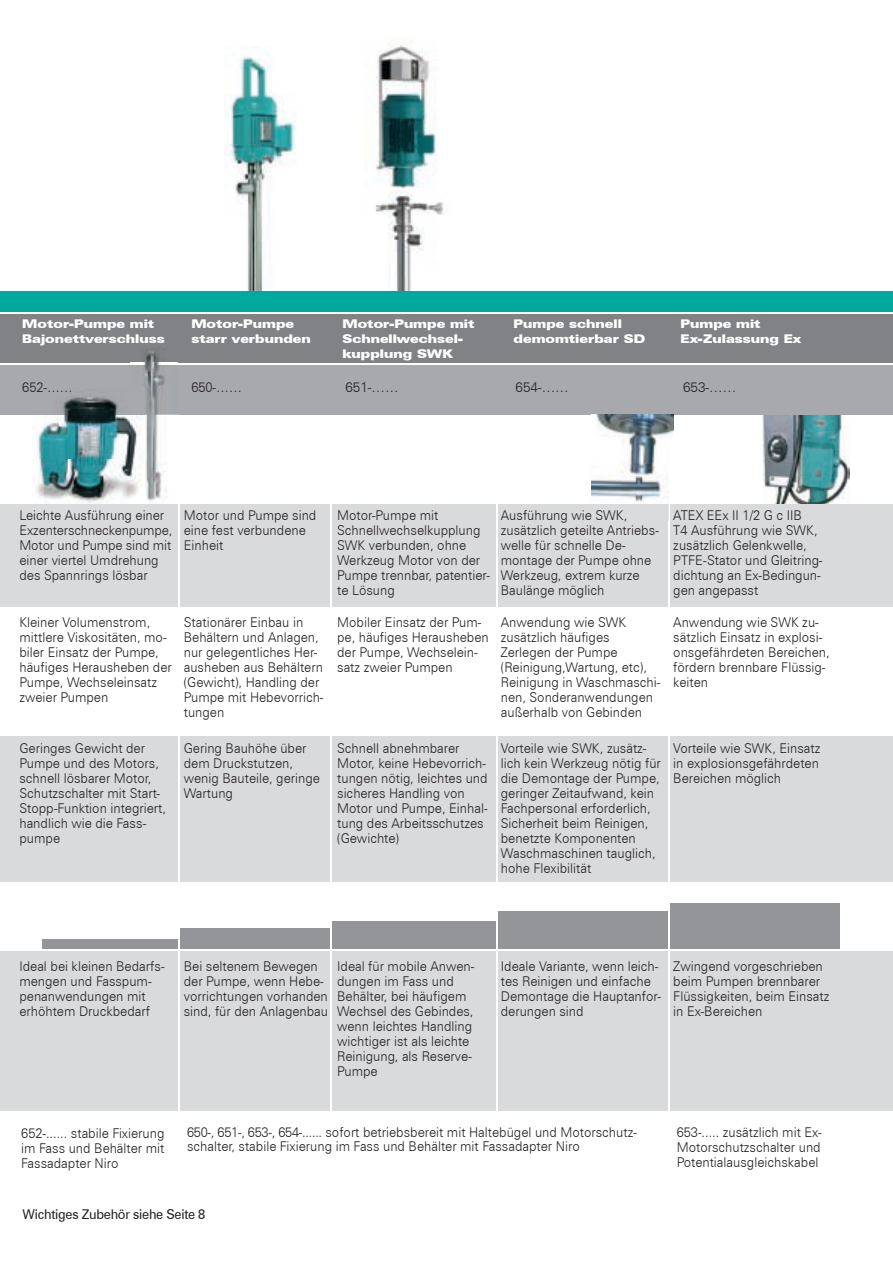
<style>
.page{position:relative;width:893px;height:1263px;background:#fff}
.page>*{position:absolute;margin:0;border:0;box-sizing:border-box;transform-origin:0 0}
.t1{font:300 13.5px/15px "Zurich BT";color:#231f20;scale:.95 1}
.t2{font:13.5px "Zurich BT";letter-spacing:-.02em;color:#231f20;scale:.95 1}
.t3{font:300 13.5px "Zurich BT";color:#231f20}
.t4{font:900 expanded 12px/15px "Zurich BT";color:#fff}
</style>
<div class="page">
<img style="left:763px;top:415px;width:87px;height:89px">
<img style="left:225px;top:46px;width:71px;height:245px">
<img style="left:375px;top:40px;width:69px;height:251px">
<div style="left:0;top:951px;width:893px;height:160px;background:#d9dadc"></div>
<div style="left:0;top:736px;width:893px;height:146px;background:#d9dadc"></div>
<div style="left:0;top:291px;width:893px;height:22px;background:#00a99d"></div>
<div style="left:0;top:504px;width:893px;height:103px;background:#d9dadc"></div>
<div style="left:43px;top:939px;width:136px;height:10px;background:#939598"></div>
<div style="left:179px;top:928px;width:152px;height:21px;background:#939598"></div>
<div style="left:332px;top:921px;width:164px;height:28px;background:#939598"></div>
<div style="left:497px;top:911px;width:172px;height:38px;background:#939598"></div>
<div style="left:670px;top:903px;width:169px;height:46px;background:#939598"></div>
<hr style="left:669px;top:314px;width:1px;height:869px;background:#fff">
<hr style="left:496px;top:314px;width:1px;height:924px;background:#fff">
<hr style="left:179px;top:423px;width:1px;height:840px;background:#fff">
<hr style="left:331px;top:314px;width:1px;height:938px;background:#fff">
<div style="left:0;top:364px;width:893px;height:51px;background:#a8a9ad"></div>
<img style="left:592px;top:415px;width:81px;height:106px">
<img style="left:33px;top:389px;width:98px;height:115px">
<div style="left:0;top:312px;width:893px;height:52px;background:#808285"></div>
<hr style="left:0;top:363px;width:893px;height:1px;background:#fff">
<img style="left:131px;top:351px;width:47px;height:151px">
<img style="left:131px;top:363px;width:47px;height:1px">
<hr style="left:0;top:312px;width:893px;height:1px;background:#fff">
<p class="t4" style="left:22px;top:316px;width:144px">Motor-Pumpe mit<br>Bajonettverschluss</p>
<p class="t1" style="left:22px;top:380px;width:55px">652-……</p>
<p class="t4" style="left:191px;top:316px;width:121px">Motor-Pumpe starr verbunden</p>
<p class="t4" style="left:513px;top:316px;width:133px">Pumpe schnell demomtierbar SD</p>
<p class="t4" style="left:342px;top:316px;width:134px">Motor-Pumpe mit<br>Schnellwechsel&shy;kupplung SWK</p>
<p class="t4" style="left:681px;top:316px;width:122px">Pumpe mit<br>Ex-Zulassung Ex</p>
<p class="t1" style="left:191px;top:380px;width:55px">650-……</p>
<p class="t3" style="left:345px;top:379px;width:55px">651-……</p>
<p class="t3" style="left:516px;top:379px;width:55px">654-……</p>
<p class="t3" style="left:683px;top:379px;width:55px">653-……</p>
<p class="t1" style="left:19px;top:508px;width:162px">Leichte Ausführung einer<br>Exzenterschneckenpumpe,<br>Motor und Pumpe sind mit einer viertel Umdrehung des Spannrings lösbar</p>
<p class="t1" style="left:184px;top:508px;width:141px">Motor und Pumpe sind eine fest verbundene<br>Einheit</p>
<p class="t1" style="left:337px;top:508px;width:162px">Motor-Pumpe mit<br>Schnellwechselkupplung<br>SWK verbunden, ohne<br>Werkzeug Motor von der<br>Pumpe trennbar, patentier&shy;te Lösung</p>
<p class="t1" style="left:501px;top:508px;width:168px">Ausführung wie SWK, zusätzlich geteilte Antriebs&shy;welle für schnelle De&shy;montage der Pumpe ohne<br>Werkzeug, extrem kurze<br>Baulänge möglich</p>
<p class="t1" style="left:673px;top:508px;width:159px">ATEX EEx II 1/2 G c IIB<br>T4 Ausführung wie SWK, zusätzlich Gelenkwelle,<br>PTFE-Stator und Gleitring&shy;dichtung an Ex-Bedingun&shy;gen angepasst</p>
<p class="t1" style="left:19px;top:615px;width:162px">Kleiner Volumenstrom, mittlere Viskositäten, mo&shy;biler Einsatz der Pumpe, häufiges Herausheben der<br>Pumpe, Wechseleinsatz zweier Pumpen</p>
<p class="t1" style="left:184px;top:615px;width:149px">Stationärer Einbau in<br>Behältern und Anlagen, nur gelegentliches Her&shy;ausheben aus Behältern (Gewicht), Handling der<br>Pumpe mit Hebevorrich&shy;tungen</p>
<p class="t1" style="left:337px;top:615px;width:161px">Mobiler Einsatz der Pum&shy;pe, häufiges Herausheben der Pumpe, Wechselein&shy;satz zweier Pumpen</p>
<p class="t1" style="left:501px;top:615px;width:169px">Anwendung wie SWK zusätzlich häufiges<br>Zerlegen der Pumpe (Reinigung,Wartung, etc),<br>Reinigung in Waschmaschi&shy;nen, Sonderanwendungen außerhalb von Gebinden</p>
<p class="t1" style="left:673px;top:615px;width:166px">Anwendung wie SWK zu&shy;sätzlich Einsatz in explosi&shy;onsgefährdeten Bereichen, fördern brennbare Flüssig&shy;keiten</p>
<p class="t1" style="left:19px;top:741px;width:156px">Geringes Gewicht der<br>Pumpe und des Motors, schnell lösbarer Motor,<br>Schutzschalter mit Start-<br>Stopp-Funktion integriert, handlich wie die Fass&shy;pumpe</p>
<p class="t1" style="left:184px;top:741px;width:145px">Gering Bauhöhe über dem Druckstutzen, wenig Bauteile, geringe<br>Wartung</p>
<p class="t1" style="left:337px;top:741px;width:160px">Schnell abnehmbarer<br>Motor, keine Hebevorrich&shy;tungen nötig, leichtes und sicheres Handling von<br>Motor und Pumpe, Einhal&shy;tung des Arbeitsschutzes (Gewichte)</p>
<p class="t1" style="left:501px;top:741px;width:170px">Vorteile wie SWK, zusätz&shy;lich kein Werkzeug nötig für die Demontage der Pumpe, geringer Zeitaufwand, kein<br>Fachpersonal erforderlich,<br>Sicherheit beim Reinigen, benetzte Komponenten<br>Waschmaschinen tauglich, hohe Flexibilität</p>
<p class="t1" style="left:673px;top:741px;width:156px;text-align:justify">Vorteile wie SWK, Einsatz in explosionsgefährdeten Bereichen möglich</p>
<p class="t1" style="left:19px;top:958px;width:154px">Ideal bei kleinen Bedarfs&shy;mengen und Fasspum&shy;penanwendungen mit erhöhtem Druckbedarf</p>
<p class="t1" style="left:184px;top:958px;width:153px">Bei seltenem Bewegen der Pumpe, wenn Hebe&shy;vorrichtungen vorhanden sind, für den Anlagenbau</p>
<p class="t1" style="left:337px;top:958px;width:146px">Ideal für mobile Anwen&shy;dungen im Fass und<br>Behälter, bei häufigem<br>Wechsel des Gebindes, wenn leichtes Handling wichtiger ist als leichte<br>Reinigung, als Reserve-<br>Pumpe</p>
<p class="t1" style="left:501px;top:958px;width:170px">Ideale Variante, wenn leich&shy;tes Reinigen und einfache<br>Demontage die Hauptanfor&shy;derungen sind</p>
<p class="t1" style="left:673px;top:958px;width:166px">Zwingend vorgeschrieben beim Pumpen brennbarer<br>Flüssigkeiten, beim Einsatz in Ex-Bereichen</p>
<p class="t1" style="left:187px;top:1125px;width:475px;line-height:13.5px">650-, 651-, 653-, 654-...... sofort betriebsbereit mit Haltebügel und Motorschutz&shy;schalter, stabile Fixierung im Fass und Behälter mit Fassadapter Niro</p>
<p class="t1" style="left:21px;top:1126px;width:152px;text-align:justify">652-...... stabile Fixierung im Fass und Behälter mit Fassadapter Niro</p>
<p class="t2" style="left:23px;top:1206px;width:194px">Wichtiges Zubehör siehe Seite 8</p>
<p class="t1" style="left:677px;top:1125px;width:154px;text-align:justify">653-..... zusätzlich mit Ex-Motorschutzschalter und Potentialausgleichskabel</p>
</div>
